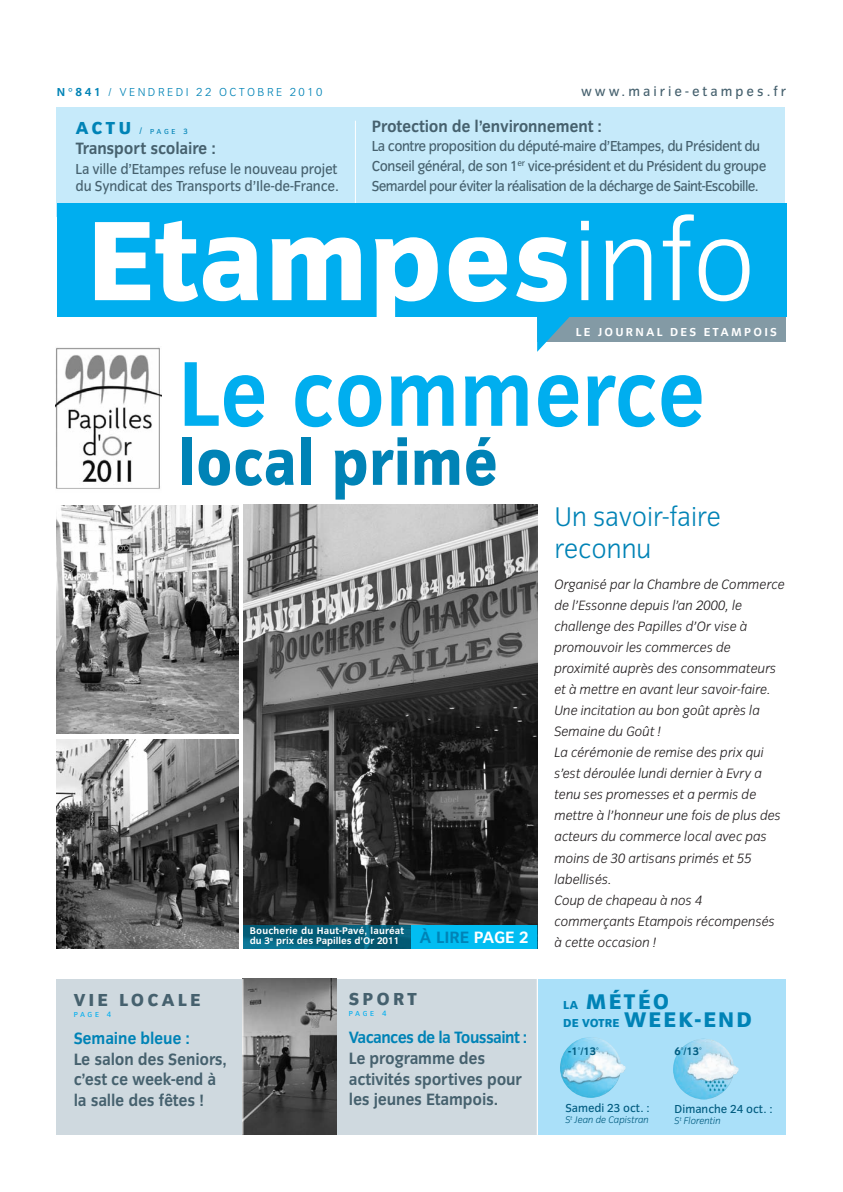
<style>
.page{position:relative;width:843px;height:1192px;background:#fff}
.page>*{position:absolute;margin:0;border:0;box-sizing:border-box;transform-origin:0 0}
.t1{font:800 117px "Congress Sans";color:#fff}
.t2{font:700 95.3px "Congress Sans";color:#00aeef;scale:.9 1}
.t3{font:800 65.5px "Congress Sans";color:#0083b6;scale:.9 1}
.t4{font:300 28px/32px "Congress Sans";color:#0083b6}
.t5{font:800 22px/18px "Congress Sans";letter-spacing:.105em;color:#0083b6}
.t6{font:800 18px "Congress Sans";letter-spacing:.17em;color:#46616e}
.t7{font:800 18px "Congress Sans";color:#0083b6}
.t8{font:700 17px/20.8px "Congress Sans";letter-spacing:-.01em;color:#46616e;scale:.95 1}
.t9{font:700 17px "Congress Sans";letter-spacing:-.04em;color:#0083b6;scale:.95 1}
.t10{font:700 17px "Congress Sans";letter-spacing:-.01em;color:#0083b6;scale:.95 1}
.t11{font:15px/19.8px "Congress Sans";letter-spacing:-.035em;color:#46616e;scale:.95 1}
.t12{font:15px/17px "Congress Sans";letter-spacing:-.01em;color:#46616e;scale:.95 1}
.t13{font:italic 300 14px/21px "Congress Sans";color:#231f20}
.t14{font:14px "Congress Sans";letter-spacing:.215em;color:#46616e}
.t15{font:12px "Congress Sans";color:#005b7f}
.t16{font:300 12px "Congress Sans";letter-spacing:.21em;color:#0083b6}
.t17{font:700 12px "Congress Sans";letter-spacing:.185em;color:#fff}
.t18{font:700 11.3px "Congress Sans";color:#005b7f}
.t19{font:700 10px/10px "Congress Sans";letter-spacing:.01em;color:#fff}
.t20{font:italic 300 10px "Congress Sans";color:#005b7f}
.t21{font:7.5px "Congress Sans";letter-spacing:.335em;color:#00aeef}
.s1{font-weight:700}
.s2{font-weight:400;font-size:10px}
.s3{font-weight:400;font-size:7.5px}
.s4{font-weight:400;font-size:8px}
.s5{font-weight:300}
.s6{font-size:8px}
.s7{font-size:17px;color:#0083b6}
.s8{font-size:17px}
.s9{font-size:12px}
</style>
<div class="page">
<div style="left:57px;top:979px;width:727px;height:155px;background:#cfd9df"></div>
<div style="left:537px;top:979px;width:248px;height:155px;background:#aae0f9"></div>
<img style="left:560px;top:1037px;width:65px;height:60px">
<div style="left:537px;top:312px;width:248px;height:30px;background:#839aa5"></div>
<div style="left:57px;top:107px;width:727px;height:109px;background:#c6eafa"></div>
<hr style="left:355px;top:121px;width:1px;height:87px;background:#fff">
<svg style="left:537px;top:317px;width:33px;height:35px"></svg>
<div style="left:57px;top:203px;width:728px;height:114px;background:#00aeef"></div>
<hr style="left:536px;top:979px;width:1px;height:155px;background:#fff">
<img style="left:243px;top:979px;width:93px;height:155px">
<hr style="left:242px;top:979px;width:1px;height:155px;background:#fff">
<img style="left:673px;top:1038px;width:65px;height:61px">
<img style="left:56px;top:347px;width:106px;height:142px">
<img style="left:243px;top:505px;width:294px;height:420px">
<img style="left:57px;top:505px;width:181px;height:228px">
<img style="left:57px;top:739px;width:181px;height:210px">
<img style="left:243px;top:925px;width:168px;height:23px">
<div style="left:411px;top:925px;width:126px;height:23px;background:#01bdf2"></div>
<p class="t16" style="left:57px;top:88px;width:267px"><span class="s1">N°841</span> / VENDREDI 22 OCTOBRE 2010</p>
<p class="t7" style="left:76px;top:121px;width:113px">ACTU <span class="s2">/</span> <span class="s3">PAGE</span> <span class="s4">3</span></p>
<p class="t8" style="left:76px;top:139px;width:149px">Transport scolaire :</p>
<p class="t12" style="left:76px;top:161px;width:278px">La ville d’Etampes refuse le nouveau projet du Syndicat des Transports d’Ile-de-France.</p>
<p class="t14" style="left:580px;top:86px;width:206px">www.mairie-etampes.fr</p>
<p class="t8" style="left:371px;top:117px;width:244px">Protection de l’environnement :</p>
<p class="t11" style="left:371px;top:138px;width:416px">La contre proposition du député-maire d’Etampes, du Président du<br>Conseil général, de son 1<sup>er</sup> vice-président et du Président du groupe<br>Semardel pour éviter la réalisation de la décharge de Saint-Escobille.</p>
<h1 class="t1" style="left:87px;top:214px;width:670px">Etampes<span class="s5">info</span></h1>
<p class="t17" style="left:575px;top:327px;width:202px">LE JOURNAL DES ETAMPOIS</p>
<h2 class="t2" style="left:178px;top:356px;width:586px">Le commerce</h2>
<h3 class="t3" style="left:178px;top:437px;width:356px">local primé</h3>
<p class="t6" style="left:74px;top:992px;width:128px">VIE LOCALE</p>
<p class="t21" style="left:74px;top:1011px;width:39px">PAGE <span class="s6">4</span></p>
<p class="t10" style="left:74px;top:1031px;width:124px">Semaine bleue :</p>
<p class="t8" style="left:74px;top:1050px;width:163px">Le salon des Seniors, c’est ce week-end à la salle des fêtes !</p>
<p class="t19" style="left:250px;top:927px;width:280px">Boucherie du Haut-Pavé, lauréat<br>du 3<sup>e</sup> prix des Papilles d’Or 2011 <span class="s7">À LIRE</span> <span class="s8">PAGE 2</span></p>
<p class="t6" style="left:348px;top:991px;width:70px">SPORT</p>
<p class="t21" style="left:348px;top:1011px;width:39px">PAGE <span class="s6">4</span></p>
<p class="t9" style="left:348px;top:1030px;width:189px">Vacances de la Toussaint :</p>
<p class="t8" style="left:348px;top:1049px;width:184px">Le programme des activités sportives pour les jeunes Etampois.</p>
<h3 class="t4" style="left:554px;top:503px;width:168px">Un savoir-faire reconnu</h3>
<p class="t13" style="left:554px;top:575px;width:232px">Organisé par la Chambre de Commerce de l’Essonne depuis l’an 2000, le challenge des Papilles d’Or vise à promouvoir les commerces de proximité auprès des consommateurs et à mettre en avant leur savoir-faire.<br>Une incitation au bon goût après la<br>Semaine du Goût !<br>La cérémonie de remise des prix qui s’est déroulée lundi dernier à Evry a tenu ses promesses et a permis de mettre à l’honneur une fois de plus des acteurs du commerce local avec pas moins de 30 artisans primés et 55 labellisés.<br>Coup de chapeau à nos 4 commerçants Etampois récompensés à cette occasion !</p>
<h3 class="t5" style="left:563px;top:994px;width:190px"><span class="s9">LA</span> MÉTÉO<br><span class="s9">DE VOTRE</span> WEEK-END</h3>
<p class="t18" style="left:568px;top:1046px;width:32px">-1<sup>°</sup>/13<sup>°</sup></p>
<p class="t15" style="left:565px;top:1103px;width:86px">Samedi 23 oct. :</p>
<p class="t20" style="left:565px;top:1115px;width:85px">S<sup>t</sup> Jean de Capistran</p>
<p class="t18" style="left:674px;top:1046px;width:29px">6<sup>°</sup>/13<sup>°</sup></p>
<p class="t15" style="left:674px;top:1104px;width:100px">Dimanche 24 oct. :</p>
<p class="t20" style="left:674px;top:1116px;width:48px">S<sup>t</sup> Florentin</p>
</div>
